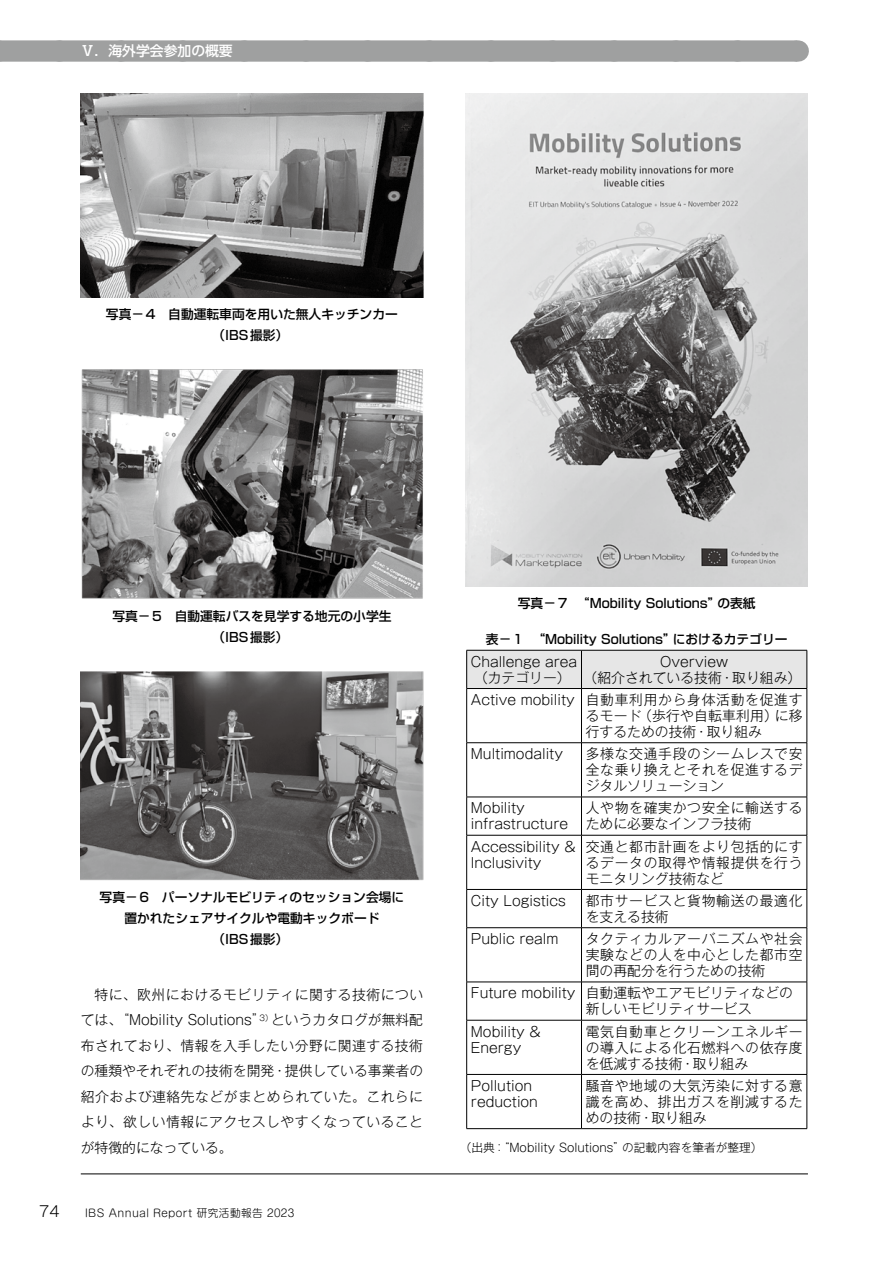
<style>
.page{position:relative;width:893px;height:1263px;background:#fff}
.page>*{position:absolute;margin:0;border:0;box-sizing:border-box;transform-origin:0 0}
.t1{font:300 14.85px "Gothic MB101 Pro";color:#000}
.t2{font:300 13.8px/15.9px "Gothic MB101 Pro";color:#000;text-align:justify}
.t3{font:300 13.8px/15.9px "Gothic MB101 Pro";letter-spacing:.05em;color:#000}
.t4{font:500 13.8px "UD Shin Go Pro";color:#fff}
.t5{font:500 12.75px/21.3px "Shin Go Pro";color:#000;text-align:center}
.t6{font:300 11.7px "Gothic MB101 Pro";color:#000}
.t7{font:300 10.65px "Shin M Go Pro";letter-spacing:.04em;color:#000}
</style>
<div class="page">
<hr style="left:81px;top:1174px;width:727px;height:1px;background:#000">
<div style="left:0;top:40px;width:797px;height:22px;background:#9fa0a0"></div>
<svg style="left:59px;top:40px;width:707px;height:22px"></svg>
<svg style="left:797px;top:40px;width:1px;height:22px"></svg>
<img style="left:81px;top:94px;width:342px;height:204px">
<img style="left:81px;top:370px;width:342px;height:229px">
<img style="left:81px;top:672px;width:342px;height:208px">
<img style="left:466px;top:94px;width:342px;height:493px">
<div style="left:467px;top:651px;width:340px;height:37px;background:#e6e6e6"></div>
<hr style="left:466px;top:650px;width:115px;height:1px;background:#000">
<hr style="left:466px;top:650px;width:1px;height:38px;background:#000">
<hr style="left:581px;top:650px;width:226px;height:1px;background:#000">
<hr style="left:581px;top:650px;width:1px;height:38px;background:#000">
<hr style="left:807px;top:650px;width:1px;height:38px;background:#000">
<hr style="left:466px;top:688px;width:115px;height:1px;background:#000">
<hr style="left:466px;top:689px;width:1px;height:53px;background:#000">
<hr style="left:581px;top:688px;width:226px;height:1px;background:#000">
<hr style="left:581px;top:689px;width:1px;height:53px;background:#000">
<hr style="left:807px;top:689px;width:1px;height:53px;background:#000">
<hr style="left:466px;top:742px;width:115px;height:1px;background:#000">
<hr style="left:466px;top:743px;width:1px;height:54px;background:#000">
<hr style="left:581px;top:742px;width:226px;height:1px;background:#000">
<hr style="left:581px;top:743px;width:1px;height:54px;background:#000">
<hr style="left:807px;top:743px;width:1px;height:54px;background:#000">
<hr style="left:466px;top:797px;width:115px;height:1px;background:#000">
<hr style="left:466px;top:797px;width:1px;height:38px;background:#000">
<hr style="left:581px;top:797px;width:226px;height:1px;background:#000">
<hr style="left:581px;top:797px;width:1px;height:38px;background:#000">
<hr style="left:807px;top:797px;width:1px;height:38px;background:#000">
<hr style="left:466px;top:835px;width:115px;height:1px;background:#000">
<hr style="left:466px;top:835px;width:1px;height:54px;background:#000">
<hr style="left:581px;top:835px;width:226px;height:1px;background:#000">
<hr style="left:581px;top:835px;width:1px;height:54px;background:#000">
<hr style="left:807px;top:835px;width:1px;height:54px;background:#000">
<hr style="left:466px;top:889px;width:115px;height:1px;background:#000">
<hr style="left:466px;top:890px;width:1px;height:37px;background:#000">
<hr style="left:581px;top:889px;width:226px;height:1px;background:#000">
<hr style="left:581px;top:890px;width:1px;height:37px;background:#000">
<hr style="left:807px;top:890px;width:1px;height:37px;background:#000">
<hr style="left:466px;top:927px;width:115px;height:1px;background:#000">
<hr style="left:466px;top:928px;width:1px;height:54px;background:#000">
<hr style="left:581px;top:927px;width:226px;height:1px;background:#000">
<hr style="left:581px;top:928px;width:1px;height:54px;background:#000">
<hr style="left:807px;top:928px;width:1px;height:54px;background:#000">
<hr style="left:466px;top:982px;width:115px;height:1px;background:#000">
<hr style="left:466px;top:982px;width:1px;height:38px;background:#000">
<hr style="left:581px;top:982px;width:226px;height:1px;background:#000">
<hr style="left:581px;top:982px;width:1px;height:38px;background:#000">
<hr style="left:807px;top:982px;width:1px;height:38px;background:#000">
<hr style="left:466px;top:1020px;width:115px;height:1px;background:#000">
<hr style="left:466px;top:1020px;width:1px;height:54px;background:#000">
<hr style="left:581px;top:1020px;width:226px;height:1px;background:#000">
<hr style="left:581px;top:1020px;width:1px;height:54px;background:#000">
<hr style="left:807px;top:1020px;width:1px;height:54px;background:#000">
<hr style="left:466px;top:1074px;width:115px;height:1px;background:#000">
<hr style="left:466px;top:1075px;width:1px;height:53px;background:#000">
<hr style="left:581px;top:1074px;width:226px;height:1px;background:#000">
<hr style="left:581px;top:1075px;width:1px;height:53px;background:#000">
<hr style="left:807px;top:1075px;width:1px;height:53px;background:#000">
<hr style="left:466px;top:1128px;width:115px;height:1px;background:#000">
<hr style="left:581px;top:1128px;width:226px;height:1px;background:#000">
<p class="t4" style="left:81px;top:40px;width:154px">Ⅴ．海外学会参加の概要</p>
<p class="t5" style="left:106px;top:302px;width:293px">写真－4　自動運転車両を用いた無人キッチンカー（IBS撮影）</p>
<p class="t5" style="left:112px;top:604px;width:281px">写真－5　自動運転バスを見学する地元の小学生（IBS撮影）</p>
<p class="t5" style="left:100px;top:884px;width:306px">写真－6　パーソナルモビリティのセッション会場に置かれたシェアサイクルや電動キックボード<br>（IBS撮影）</p>
<p class="t2" style="left:81px;top:980px;width:344px;line-height:25.5px;text-indent:14px">特に、欧州におけるモビリティに関する技術については、“Mobility Solutions”<sup>3）</sup>というカタログが無料配布されており、情報を入手したい分野に関連する技術の種類やそれぞれの技術を開発・提供している事業者の紹介および連絡先などがまとめられていた。これらにより、欲しい情報にアクセスしやすくなっていることが特徴的になっている。</p>
<p class="t1" style="left:39px;top:1198px;width:22px">74</p>
<p class="t7" style="left:85px;top:1204px;width:211px">IBS Annual Report 研究活動報告 2023</p>
<p class="t5" style="left:518px;top:591px;width:239px">写真－7　“Mobility Solutions”の表紙</p>
<p class="t5" style="left:486px;top:627px;width:303px">表－1　“Mobility Solutions”におけるカテゴリー</p>
<p class="t2" style="left:471px;top:651px;width:108px">Challenge area（カテゴリー）</p>
<p class="t2" style="left:584px;top:651px;width:219px;text-align:center">Overview<br>（紹介されている技術・取り組み）</p>
<p class="t2" style="left:586px;top:690px;width:218px;text-indent:-115px">Active mobility 自動車利用から身体活動を促進するモード（歩行や自転車利用）に移行するための技術・取り組み</p>
<p class="t2" style="left:471px;top:744px;width:94px">Multimodality</p>
<p class="t2" style="left:586px;top:744px;width:218px">多様な交通手段のシームレスで安全な乗り換えとそれを促進するデジタルソリューション</p>
<p class="t2" style="left:471px;top:798px;width:99px">Mobility infrastructure</p>
<p class="t3" style="left:586px;top:798px;width:218px">人や物を確実かつ安全に輸送するために必要なインフラ技術</p>
<p class="t2" style="left:471px;top:836px;width:106px">Accessibility &amp;<br>Inclusivity</p>
<p class="t2" style="left:586px;top:836px;width:218px">交通と都市計画をより包括的にするデータの取得や情報提供を行うモニタリング技術など</p>
<p class="t2" style="left:471px;top:891px;width:96px">City Logistics</p>
<p class="t3" style="left:586px;top:891px;width:218px">都市サービスと貨物輸送の最適化を支える技術</p>
<p class="t2" style="left:471px;top:929px;width:89px">Public realm</p>
<p class="t2" style="left:586px;top:929px;width:218px">タクティカルアーバニズムや社会実験などの人を中心とした都市空間の再配分を行うための技術</p>
<p class="t2" style="left:586px;top:983px;width:209px;text-indent:-115px">Future mobility 自動運転やエアモビリティなどの新しいモビリティサービス</p>
<p class="t2" style="left:471px;top:1021px;width:71px">Mobility &amp;<br>Energy</p>
<p class="t2" style="left:586px;top:1021px;width:218px">電気自動車とクリーンエネルギーの導入による化石燃料への依存度を低減する技術・取り組み</p>
<p class="t2" style="left:471px;top:1076px;width:69px">Pollution reduction</p>
<p class="t2" style="left:586px;top:1076px;width:218px">騒音や地域の大気汚染に対する意識を高め、排出ガスを削減するための技術・取り組み</p>
<p class="t6" style="left:460px;top:1137px;width:304px">（出典：“Mobility Solutions”の記載内容を筆者が整理）</p>
</div>
